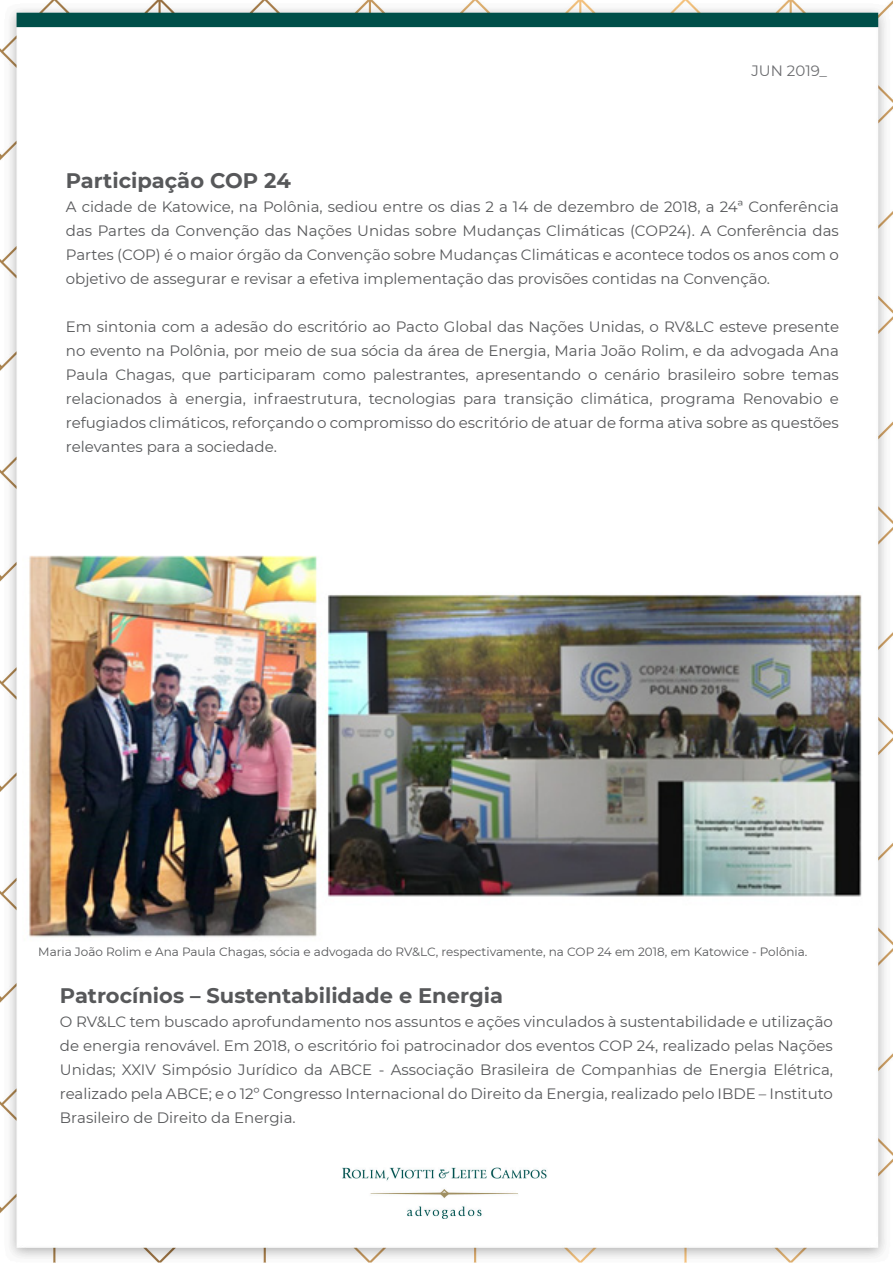
<style>
.page{position:relative;width:893px;height:1263px;background:#fff}
.page>*{position:absolute;margin:0;border:0;box-sizing:border-box;transform-origin:0 0}
.t1{font:700 21px "Montserrat";color:#57585a}
.t2{font:15px/24px "Montserrat";color:#57585a;text-align:justify}
.t3{font:15px "Montserrat";color:#6c6d70}
.t4{font:12px "Montserrat";color:#57585a}
</style>
<div class="page">
<img style="left:0;top:0;width:893px;height:1263px">
<img style="left:22px;top:544px;width:849px;height:400px">
<p class="t3" style="left:751px;top:61px;width:77px">JUN 2019_</p>
<p class="t1" style="left:66px;top:165px;width:226px">Participação COP 24</p>
<p class="t2" style="left:66px;top:194px;width:775px">A cidade de Katowice, na Polônia, sediou entre os dias 2 a 14 de dezembro de 2018, a 24ª Conferência das Partes da Convenção das Nações Unidas sobre Mudanças Climáticas (COP24). A Conferência das Partes (COP) é o maior órgão da Convenção sobre Mudanças Climáticas e acontece todos os anos com o objetivo de assegurar e revisar a efetiva implementação das provisões contidas na Convenção.</p>
<p class="t2" style="left:66px;top:314px;width:775px">Em sintonia com a adesão do escritório ao Pacto Global das Nações Unidas, o RV&amp;LC esteve presente no evento na Polônia, por meio de sua sócia da área de Energia, Maria João Rolim, e da advogada Ana Paula Chagas, que participaram como palestrantes, apresentando o cenário brasileiro sobre temas relacionados à energia, infraestrutura, tecnologias para transição climática, programa Renovabio e refugiados climáticos, reforçando o compromisso do escritório de atuar de forma ativa sobre as questões relevantes para a sociedade.</p>
<p class="t4" style="left:38px;top:943px;width:771px">Maria João Rolim e Ana Paula Chagas, sócia e advogada do RV&amp;LC, respectivamente, na COP 24 em 2018, em Katowice - Polônia.</p>
<p class="t1" style="left:60px;top:980px;width:445px">Patrocínios – Sustentabilidade e Energia</p>
<p class="t2" style="left:60px;top:1009px;width:775px">O RV&amp;LC tem buscado aprofundamento nos assuntos e ações vinculados à sustentabilidade e utilização de energia renovável. Em 2018, o escritório foi patrocinador dos eventos COP 24, realizado pelas Nações Unidas; XXIV Simpósio Jurídico da ABCE - Associação Brasileira de Companhias de Energia Elétrica, realizado pela ABCE; e o 12º Congresso Internacional do Direito da Energia, realizado pelo IBDE – Instituto Brasileiro de Direito da Energia.</p>
</div>
